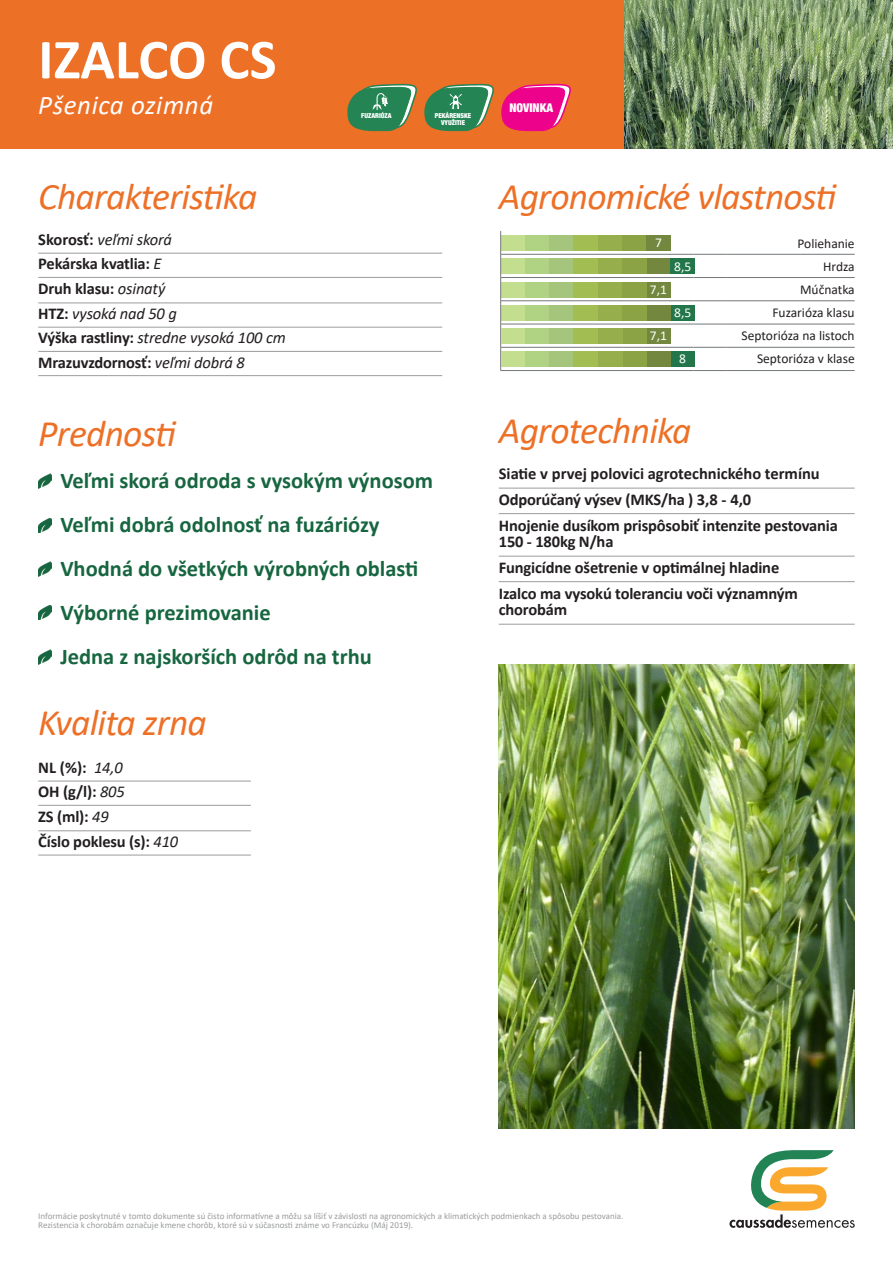
<style>
.page{position:relative;width:893px;height:1263px;background:#fff}
.page>*{position:absolute;margin:0;border:0;box-sizing:border-box;transform-origin:0 0}
.Gros_Titre{font:700 57px "Calibri";letter-spacing:-.005em;color:#fff}
.Titre1{font:italic 37.5px "Calibri";letter-spacing:-.02em;color:#ed7027}
.Gros_Titre-2{font:italic 27px "Calibri";letter-spacing:.02em;color:#fff}
.Titre_2{font:700 22.5px "Calibri";color:#176640}
.t1{font:700 16.5px/16.5px "Calibri";letter-spacing:-.01em;color:#231f20}
.t2{font:italic 16.5px "Calibri";letter-spacing:-.01em;color:#231f20}
.t3{font:13.5px "Calibri";color:#231f20}
.t4{font:13.5px "Calibri";color:#fff}
.t5{font:900 condensed 12px "Helvetica Neue";color:#fff}
.t6{font:9px "Calibri";color:#9a9c9d}
.t7{font:900 condensed 6.75px "Helvetica Neue";color:#fff}
.s1{font-weight:700;font-style:normal}
.s2{font-weight:400;font-style:italic}
</style>
<div class="page">
<hr style="left:38px;top:253px;width:404px;height:1px;background:#9a9c9d">
<hr style="left:38px;top:277px;width:404px;height:1px;background:#9a9c9d">
<hr style="left:38px;top:303px;width:404px;height:1px;background:#9a9c9d">
<hr style="left:38px;top:327px;width:404px;height:1px;background:#9a9c9d">
<hr style="left:38px;top:351px;width:404px;height:1px;background:#9a9c9d">
<hr style="left:38px;top:375px;width:404px;height:1px;background:#9a9c9d">
<hr style="left:38px;top:781px;width:213px;height:1px;background:#9a9c9d">
<hr style="left:38px;top:805px;width:213px;height:1px;background:#9a9c9d">
<hr style="left:38px;top:830px;width:213px;height:1px;background:#9a9c9d">
<hr style="left:38px;top:855px;width:213px;height:1px;background:#9a9c9d">
<hr style="left:499px;top:488px;width:356px;height:1px;background:#9a9c9d">
<hr style="left:499px;top:513px;width:356px;height:1px;background:#9a9c9d">
<hr style="left:499px;top:556px;width:356px;height:1px;background:#9a9c9d">
<hr style="left:499px;top:581px;width:356px;height:1px;background:#9a9c9d">
<hr style="left:499px;top:624px;width:356px;height:1px;background:#9a9c9d">
<img style="left:38px;top:473px;width:13px;height:15px">
<img style="left:38px;top:518px;width:13px;height:15px">
<img style="left:38px;top:562px;width:13px;height:14px">
<img style="left:38px;top:605px;width:13px;height:15px">
<img style="left:38px;top:650px;width:13px;height:14px">
<svg style="left:729px;top:1150px;width:126px;height:78px"></svg>
<div style="left:0;top:0;width:893px;height:149px;background:#ed7027"></div>
<img style="left:624px;top:0;width:269px;height:149px">
<img style="left:499px;top:664px;width:356px;height:464px">
<div style="left:501px;top:235px;width:24px;height:15px;background:#c4de8f"></div>
<div style="left:525px;top:235px;width:24px;height:15px;background:#afd383"></div>
<div style="left:549px;top:235px;width:25px;height:15px;background:#a4c57b"></div>
<div style="left:574px;top:235px;width:24px;height:15px;background:#a2bd51"></div>
<div style="left:598px;top:235px;width:24px;height:15px;background:#97ae4c"></div>
<div style="left:622px;top:235px;width:24px;height:15px;background:#8ba245"></div>
<div style="left:646px;top:259px;width:25px;height:15px;background:#73883e"></div>
<div style="left:671px;top:259px;width:24px;height:15px;background:#23764a"></div>
<div style="left:646px;top:282px;width:25px;height:15px;background:#73883e"></div>
<div style="left:646px;top:235px;width:25px;height:15px;background:#73883e"></div>
<div style="left:671px;top:305px;width:24px;height:16px;background:#23764a"></div>
<div style="left:646px;top:328px;width:25px;height:15px;background:#73883e"></div>
<div style="left:671px;top:351px;width:24px;height:15px;background:#23764a"></div>
<div style="left:646px;top:351px;width:25px;height:15px;background:#73883e"></div>
<div style="left:501px;top:259px;width:24px;height:15px;background:#c4de8f"></div>
<div style="left:525px;top:259px;width:24px;height:15px;background:#afd383"></div>
<div style="left:549px;top:259px;width:25px;height:15px;background:#a4c57b"></div>
<div style="left:574px;top:259px;width:24px;height:15px;background:#a2bd51"></div>
<div style="left:598px;top:259px;width:24px;height:15px;background:#97ae4c"></div>
<div style="left:622px;top:259px;width:24px;height:15px;background:#8ba245"></div>
<div style="left:501px;top:282px;width:24px;height:15px;background:#c4de8f"></div>
<div style="left:525px;top:282px;width:24px;height:15px;background:#afd383"></div>
<div style="left:549px;top:282px;width:25px;height:15px;background:#a4c57b"></div>
<div style="left:574px;top:282px;width:24px;height:15px;background:#a2bd51"></div>
<div style="left:598px;top:282px;width:24px;height:15px;background:#97ae4c"></div>
<div style="left:622px;top:282px;width:24px;height:15px;background:#8ba245"></div>
<div style="left:646px;top:305px;width:25px;height:16px;background:#73883e"></div>
<div style="left:501px;top:305px;width:24px;height:16px;background:#c4de8f"></div>
<div style="left:525px;top:305px;width:24px;height:16px;background:#afd383"></div>
<div style="left:549px;top:305px;width:25px;height:16px;background:#a4c57b"></div>
<div style="left:574px;top:305px;width:24px;height:16px;background:#a2bd51"></div>
<div style="left:598px;top:305px;width:24px;height:16px;background:#97ae4c"></div>
<div style="left:622px;top:305px;width:24px;height:16px;background:#8ba245"></div>
<div style="left:622px;top:328px;width:24px;height:15px;background:#8ba245"></div>
<div style="left:622px;top:351px;width:24px;height:15px;background:#8ba245"></div>
<hr style="left:694px;top:254px;width:32px;height:1px;background:#737779">
<hr style="left:726px;top:254px;width:129px;height:1px;background:#737779">
<hr style="left:694px;top:277px;width:32px;height:1px;background:#737779">
<hr style="left:726px;top:277px;width:129px;height:1px;background:#737779">
<hr style="left:694px;top:300px;width:32px;height:1px;background:#737779">
<hr style="left:726px;top:300px;width:129px;height:1px;background:#737779">
<hr style="left:694px;top:324px;width:32px;height:1px;background:#737779">
<hr style="left:726px;top:324px;width:129px;height:1px;background:#737779">
<hr style="left:694px;top:347px;width:32px;height:1px;background:#737779">
<hr style="left:726px;top:347px;width:129px;height:1px;background:#737779">
<hr style="left:500px;top:254px;width:194px;height:1px;background:#737779">
<hr style="left:500px;top:277px;width:194px;height:1px;background:#737779">
<hr style="left:500px;top:300px;width:194px;height:1px;background:#737779">
<hr style="left:500px;top:324px;width:194px;height:1px;background:#737779">
<hr style="left:500px;top:347px;width:194px;height:1px;background:#737779">
<svg style="left:500px;top:231px;width:1px;height:139px"></svg>
<hr style="left:500px;top:370px;width:194px;height:1px;background:#737779">
<hr style="left:694px;top:370px;width:32px;height:1px;background:#737779">
<hr style="left:726px;top:370px;width:129px;height:1px;background:#737779">
<div style="left:501px;top:328px;width:24px;height:15px;background:#c4de8f"></div>
<div style="left:525px;top:328px;width:24px;height:15px;background:#afd383"></div>
<div style="left:549px;top:328px;width:25px;height:15px;background:#a4c57b"></div>
<div style="left:574px;top:328px;width:24px;height:15px;background:#a2bd51"></div>
<div style="left:598px;top:328px;width:24px;height:15px;background:#97ae4c"></div>
<div style="left:598px;top:351px;width:24px;height:15px;background:#97ae4c"></div>
<div style="left:501px;top:352px;width:24px;height:15px;background:#c4de8f"></div>
<div style="left:525px;top:352px;width:24px;height:15px;background:#afd383"></div>
<div style="left:549px;top:352px;width:25px;height:15px;background:#a4c57b"></div>
<div style="left:574px;top:352px;width:24px;height:15px;background:#a2bd51"></div>
<svg style="left:347px;top:83px;width:224px;height:49px"></svg>
<p class="Gros_Titre" style="left:38px;top:19px;width:240px">IZALCO CS</p>
<p class="Gros_Titre-2" style="left:38px;top:87px;width:176px">Pšenica ozimná</p>
<p class="Titre1" style="left:38px;top:170px;width:221px">Charakteristika</p>
<p class="t2" style="left:38px;top:228px;width:135px"><span class="s1">Skorosť:</span> veľmi skorá</p>
<p class="t1" style="left:38px;top:255px;width:125px">Pekárska kvatlia: <span class="s2">E</span></p>
<p class="t1" style="left:38px;top:280px;width:129px">Druh klasu: <span class="s2">osinatý</span></p>
<p class="t2" style="left:38px;top:302px;width:140px"><span class="s1">HTZ:</span> vysoká nad 50 g</p>
<p class="t2" style="left:38px;top:326px;width:249px"><span class="s1">Výška rastliny:</span> stredne vysoká 100 cm</p>
<p class="t1" style="left:38px;top:354px;width:208px">Mrazuvzdornosť: <span class="s2">veľmi dobrá 8</span></p>
<p class="t7" style="left:361px;top:110px;width:32px">FUZARIÓZA</p>
<p class="t7" style="left:435px;top:110px;width:38px">PEKÁRENSKE</p>
<p class="t7" style="left:441px;top:117px;width:26px">VYUŽITIE</p>
<p class="Titre1" style="left:38px;top:407px;width:140px">Prednosti</p>
<p class="Titre_2" style="left:60px;top:465px;width:374px">Veľmi skorá odroda s vysokým výnosom</p>
<p class="Titre_2" style="left:60px;top:509px;width:321px">Veľmi dobrá odolnosť na fuzáriózy</p>
<p class="Titre_2" style="left:60px;top:553px;width:360px">Vhodná do všetkých výrobných oblasti</p>
<p class="Titre_2" style="left:60px;top:597px;width:212px">Výborné prezimovanie</p>
<p class="Titre_2" style="left:60px;top:641px;width:313px">Jedna z najskorších odrôd na trhu</p>
<p class="Titre1" style="left:38px;top:697px;width:170px">Kvalita zrna</p>
<p class="t1" style="left:38px;top:759px;width:86px">NL (%): <span class="s2">14,0</span></p>
<p class="t1" style="left:38px;top:783px;width:88px">OH (g/l): <span class="s2">805</span></p>
<p class="t1" style="left:38px;top:808px;width:72px">ZS (ml): <span class="s2">49</span></p>
<p class="t1" style="left:38px;top:833px;width:141px">Číslo poklesu (s): <span class="s2">410</span></p>
<p class="t5" style="left:509px;top:98px;width:45px">NOVINKA</p>
<p class="Titre1" style="left:499px;top:170px;width:339px">Agronomické vlastnosti</p>
<p class="t4" style="left:655px;top:233px;width:8px">7</p>
<p class="t4" style="left:650px;top:280px;width:19px">7,1</p>
<p class="t4" style="left:650px;top:326px;width:19px">7,1</p>
<p class="t4" style="left:674px;top:257px;width:19px">8,5</p>
<p class="t4" style="left:674px;top:303px;width:19px">8,5</p>
<p class="t4" style="left:679px;top:349px;width:8px">8</p>
<p class="Titre1" style="left:499px;top:404px;width:194px">Agrotechnika</p>
<p class="t3" style="left:797px;top:234px;width:59px">Poliehanie</p>
<p class="t3" style="left:823px;top:257px;width:33px">Hrdza</p>
<p class="t3" style="left:800px;top:280px;width:56px">Múčnatka</p>
<p class="t3" style="left:772px;top:303px;width:84px">Fuzarióza klasu</p>
<p class="t3" style="left:742px;top:326px;width:115px">Septorióza na listoch</p>
<p class="t3" style="left:757px;top:349px;width:99px">Septorióza v klase</p>
<p class="t1" style="left:499px;top:465px;width:322px">Siatie v prvej polovici agrotechnického termínu</p>
<p class="t1" style="left:499px;top:491px;width:254px">Odporúčaný výsev (MKS/ha ) 3,8 - 4,0</p>
<p class="t1" style="left:499px;top:517px;width:341px">Hnojenie dusíkom prispôsobiť intenzite pestovania<br>150 - 180kg N/ha</p>
<p class="t1" style="left:499px;top:559px;width:282px">Fungicídne ošetrenie v optimálnej hladine</p>
<p class="t1" style="left:499px;top:585px;width:301px">Izalco ma vysokú toleranciu voči významným chorobám</p>
<p class="t6" style="left:38px;top:1209px;width:587px">Informácie poskytnuté v tomto dokumente sú čisto informatívne a môžu sa líšiť v závislosti na agronomických a klimatických podmienkach a spôsobu pestovania.</p>
<p class="t6" style="left:38px;top:1218px;width:376px">Rezistencia k chorobám označuje kmene chorôb, ktoré sú v súčasnosti známe vo Francúzku (Máj 2019).</p>
</div>
